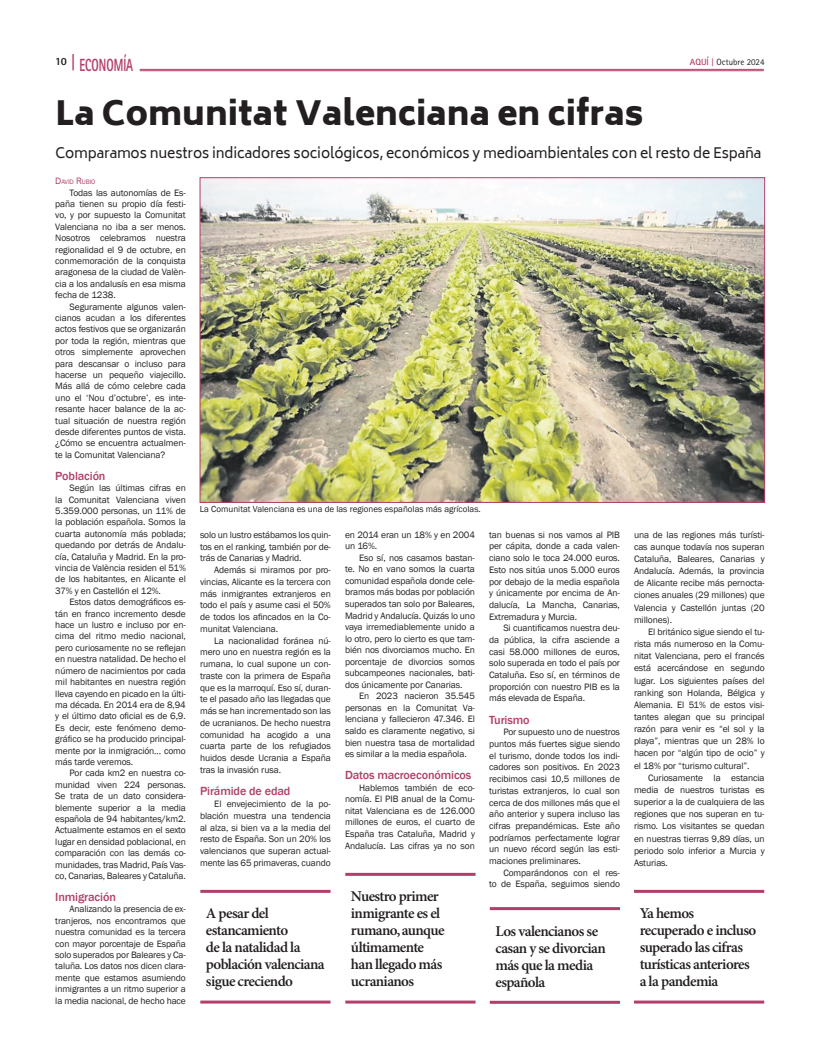
<style>
.page{position:relative;width:820px;height:1049px;background:#fff}
.page>*{position:absolute;margin:0;border:0;box-sizing:border-box;transform-origin:0 0}
.t1{font:900 33px "Biryani";color:#231f20}
.t2{font:800 17.6px "Rotis Sans Serif Std";color:#b23f6a;scale:.64 1}
.t3{font:600 15px/17px "Minion Pro";letter-spacing:-.04em;color:#231f20}
.t4{font:14px "Biryani";letter-spacing:-.01em;color:#231f20}
.t5{font:500 12.1px "Franklin Gothic";letter-spacing:-.01em;color:#b23f6a}
.t6{font:800 11px "Rotis Sans Serif Std";color:#231f20}
.t7{font:9.5px/11.4px "Franklin Gothic";letter-spacing:-.01em;color:#231f20;text-align:justify}
.t8{font:9px "Franklin Gothic";color:#231f20}
.t9{font:9px "Rotis Sans Serif Std";color:#231f20}
.t10{font:6.7px "Franklin Gothic";letter-spacing:-.015em;color:#b23f6a}
.s1{font-size:18.2px}
.s2{font-weight:700;color:#b23f6a}
.s3{font-family:"Rotis Serif Std";font-weight:700;color:#b23f6a}
.s4{font-size:9.5px}
</style>
<div class="page">
<img style="left:201px;top:179px;width:561px;height:322px">
<hr style="left:200px;top:890px;width:130px;height:3px;background:#b23f6a">
<hr style="left:200px;top:1000px;width:130px;height:3px;background:#b23f6a">
<hr style="left:633px;top:890px;width:131px;height:3px;background:#b23f6a">
<hr style="left:633px;top:1000px;width:131px;height:3px;background:#b23f6a">
<hr style="left:489px;top:907px;width:130px;height:3px;background:#b23f6a">
<hr style="left:489px;top:1001px;width:130px;height:3px;background:#b23f6a">
<hr style="left:345px;top:873px;width:130px;height:3px;background:#b23f6a">
<hr style="left:345px;top:1000px;width:130px;height:3px;background:#b23f6a">
<hr style="left:140px;top:69px;width:623px;height:1px;background:#b23f6a">
<hr style="left:140px;top:71px;width:623px;height:1px;background:#b23f6a">
<h2 class="t2" style="left:71px;top:54px;width:98px"><span class="s1">|</span> ECONOMÍA</h2>
<p class="t6" style="left:55px;top:54px;width:13px">10</p>
<p class="t9" style="left:689px;top:57px;width:76px"><span class="s2">AQUÍ</span> <span class="s3">|</span> Octubre 2024</p>
<h1 class="t1" style="left:55px;top:94px;width:589px">La Comunitat Valenciana en cifras</h1>
<h3 class="t4" style="left:55px;top:145px;width:707px">Comparamos nuestros indicadores sociológicos, económicos y medioambientales con el resto de España</h3>
<p class="t10" style="left:55px;top:178px;width:42px"><span class="s4">D</span>AVID <span class="s4">R</span>UBIO</p>
<p class="t7" style="left:55px;top:187px;width:132px;text-indent:14px">Todas las autonomías de Es&shy;paña tienen su propio día festi&shy;vo, y por supuesto la Comunitat Valenciana no iba a ser menos.<br>Nosotros celebramos nuestra regionalidad el 9 de octubre, en conmemoración de la conquista aragonesa de la ciudad de Valèn&shy;cia a los andalusís en esa misma fecha de 1238.</p>
<p class="t7" style="left:55px;top:301px;width:132px;text-indent:14px">Seguramente algunos valen&shy;cianos acudan a los diferentes actos festivos que se organizarán por toda la región, mientras que otros simplemente aprovechen para descansar o incluso para hacerse un pequeño viajecillo.<br>Más allá de cómo celebre cada uno el ‘Nou d’octubre’, es inte&shy;resante hacer balance de la ac&shy;tual situación de nuestra región desde diferentes puntos de vista. ¿Cómo se encuentra actualmen&shy;te la Comunitat Valenciana?</p>
<p class="t5" style="left:55px;top:468px;width:52px">Población</p>
<p class="t7" style="left:55px;top:483px;width:132px;text-indent:14px">Según las últimas cifras en la Comunitat Valenciana viven 5.359.000 personas, un 11% de la población española. Somos la cuarta autonomía más poblada; quedando por detrás de Andalu&shy;cía, Cataluña y Madrid. En la pro&shy;vincia de València residen el 51% de los habitantes, en Alicante el 37% y en Castellón el 12%.</p>
<p class="t7" style="left:55px;top:597px;width:132px;text-indent:14px">Estos datos demográficos es&shy;tán en franco incremento desde hace un lustro e incluso por en&shy;cima del ritmo medio nacional, pero curiosamente no se reflejan en nuestra natalidad. De hecho el número de nacimientos por cada mil habitantes en nuestra región lleva cayendo en picado en la últi&shy;ma década. En 2014 era de 8,94 y el último dato oficial es de 6,9.<br>Es decir, este fenómeno demo&shy;gráfico se ha producido principal&shy;mente por la inmigración… como más tarde veremos.</p>
<p class="t7" style="left:55px;top:768px;width:132px;text-indent:14px">Por cada km2 en nuestra co&shy;munidad viven 224 personas.<br>Se trata de un dato considera&shy;blemente superior a la media española de 94 habitantes/km2.<br>Actualmente estamos en el sexto lugar en densidad poblacional, en comparación con las demás co&shy;munidades, tras Madrid, País Vas&shy;co, Canarias, Baleares y Cataluña.</p>
<p class="t5" style="left:55px;top:889px;width:62px">Inmigración</p>
<p class="t7" style="left:55px;top:904px;width:132px;text-indent:14px">Analizando la presencia de ex&shy;tranjeros, nos encontramos que nuestra comunidad es la tercera con mayor porcentaje de España solo superados por Baleares y Ca&shy;taluña. Los datos nos dicen clara&shy;mente que estamos asumiendo inmigrantes a un ritmo superior a la media nacional, de hecho hace</p>
<p class="t8" style="left:200px;top:504px;width:282px">La Comunitat Valenciana es una de las regiones españolas más agrícolas.</p>
<p class="t7" style="left:200px;top:529px;width:132px;line-height:11.8px">solo un lustro estábamos los quin&shy;tos en el ranking, también por de&shy;trás de Canarias y Madrid.</p>
<p class="t7" style="left:200px;top:564px;width:132px;line-height:11.8px;text-indent:14px">Además si miramos por pro&shy;vincias, Alicante es la tercera con más inmigrantes extranjeros en todo el país y asume casi el 50% de todos los afincados en la Co&shy;munitat Valenciana.</p>
<p class="t7" style="left:200px;top:635px;width:132px;line-height:11.8px;text-indent:14px">La nacionalidad foránea nú&shy;mero uno en nuestra región es la rumana, lo cual supone un con&shy;traste con la primera de España que es la marroquí. Eso sí, duran&shy;te el pasado año las llegadas que más se han incrementado son las de ucranianos. De hecho nuestra comunidad ha acogido a una cuarta parte de los refugiados huidos desde Ucrania a España tras la invasión rusa.</p>
<p class="t5" style="left:200px;top:784px;width:92px">Pirámide de edad</p>
<p class="t7" style="left:200px;top:798px;width:132px;line-height:11.8px;text-indent:14px">El envejecimiento de la po&shy;blación muestra una tendencia al alza, si bien va a la media del resto de España. Son un 20% los valencianos que superan actual&shy;mente las 65 primaveras, cuando</p>
<p class="t7" style="left:345px;top:529px;width:131px">en 2014 eran un 18% y en 2004 un 16%.</p>
<p class="t7" style="left:345px;top:552px;width:131px;text-indent:14px">Eso sí, nos casamos bastan&shy;te. No en vano somos la cuarta comunidad española donde cele&shy;bramos más bodas por población superados tan solo por Baleares, Madrid y Andalucía. Quizás lo uno vaya irremediablemente unido a lo otro, pero lo cierto es que tam&shy;bién nos divorciamos mucho. En porcentaje de divorcios somos subcampeones nacionales, bati&shy;dos únicamente por Canarias.</p>
<p class="t7" style="left:345px;top:691px;width:131px;text-indent:14px">En 2023 nacieron 35.545 personas en la Comunitat Va&shy;lenciana y fallecieron 47.346. El saldo es claramente negativo, si bien nuestra tasa de mortalidad es similar a la media española.</p>
<p class="t5" style="left:345px;top:768px;width:128px">Datos macroeconómicos</p>
<p class="t7" style="left:345px;top:782px;width:131px;text-indent:14px">Hablemos también de eco&shy;nomía. El PIB anual de la Comu&shy;nitat Valenciana es de 126.000 millones de euros, el cuarto de España tras Cataluña, Madrid y Andalucía. Las cifras ya no son</p>
<p class="t7" style="left:489px;top:529px;width:132px;line-height:11.7px">tan buenas si nos vamos al PIB per cápita, donde a cada valen&shy;ciano solo le toca 24.000 euros.<br>Esto nos sitúa unos 5.000 euros por debajo de la media española y únicamente por encima de An&shy;dalucía, La Mancha, Canarias, Extremadura y Murcia.</p>
<p class="t7" style="left:489px;top:622px;width:132px;line-height:11.7px;text-indent:14px">Si cuantificamos nuestra deu&shy;da pública, la cifra asciende a casi 58.000 millones de euros, solo superada en todo el país por Cataluña. Eso sí, en términos de proporción con nuestro PIB es la más elevada de España.</p>
<p class="t5" style="left:489px;top:712px;width:42px">Turismo</p>
<p class="t7" style="left:489px;top:726px;width:132px;line-height:11.7px;text-indent:14px">Por supuesto uno de nuestros puntos más fuertes sigue siendo el turismo, donde todos los indi&shy;cadores son positivos. En 2023 recibimos casi 10,5 millones de turistas extranjeros, lo cual son cerca de dos millones más que el año anterior y supera incluso las cifras prepandémicas. Este año podríamos perfectamente lograr un nuevo récord según las esti&shy;maciones preliminares.</p>
<p class="t7" style="left:489px;top:867px;width:132px;line-height:11.7px;text-align:right">Comparándonos con el res-<br>to de España, seguimos siendo</p>
<p class="t7" style="left:633px;top:529px;width:132px;line-height:12.2px">una de las regiones más turísti&shy;cas aunque todavía nos superan Cataluña, Baleares, Canarias y Andalucía. Además, la provincia de Alicante recibe más pernocta&shy;ciones anuales (29 millones) que Valencia y Castellón juntas (20 millones).</p>
<p class="t7" style="left:633px;top:626px;width:132px;line-height:12.2px;text-indent:14px">El británico sigue siendo el tu&shy;rista más numeroso en la Comu&shy;nitat Valenciana, pero el francés está acercándose en segundo lugar. Los siguientes países del ranking son Holanda, Bélgica y Alemania. El 51% de estos visi&shy;tantes alegan que su principal razón para venir es “el sol y la playa”, mientras que un 28% lo hacen por “algún tipo de ocio” y el 18% por “turismo cultural”.</p>
<p class="t7" style="left:633px;top:772px;width:132px;line-height:12.2px;text-indent:14px">Curiosamente la estancia media de nuestros turistas es superior a la de cualquiera de las regiones que nos superan en tu&shy;rismo. Los visitantes se quedan en nuestras tierras 9,89 días, un periodo solo inferior a Murcia y Asturias.</p>
<h3 class="t3" style="left:351px;top:889px;width:95px">Nuestro primer inmigrante es el rumano, aunque últimamente han llegado más ucranianos</h3>
<h3 class="t3" style="left:206px;top:906px;width:120px">A pesar del estancamiento<br>de la natalidad la población valenciana sigue creciendo</h3>
<h3 class="t3" style="left:639px;top:906px;width:118px">Ya hemos recuperado e incluso superado las cifras turísticas anteriores a la pandemia</h3>
<h3 class="t3" style="left:495px;top:923px;width:112px">Los valencianos se casan y se divorcian más que la media española</h3>
</div>
